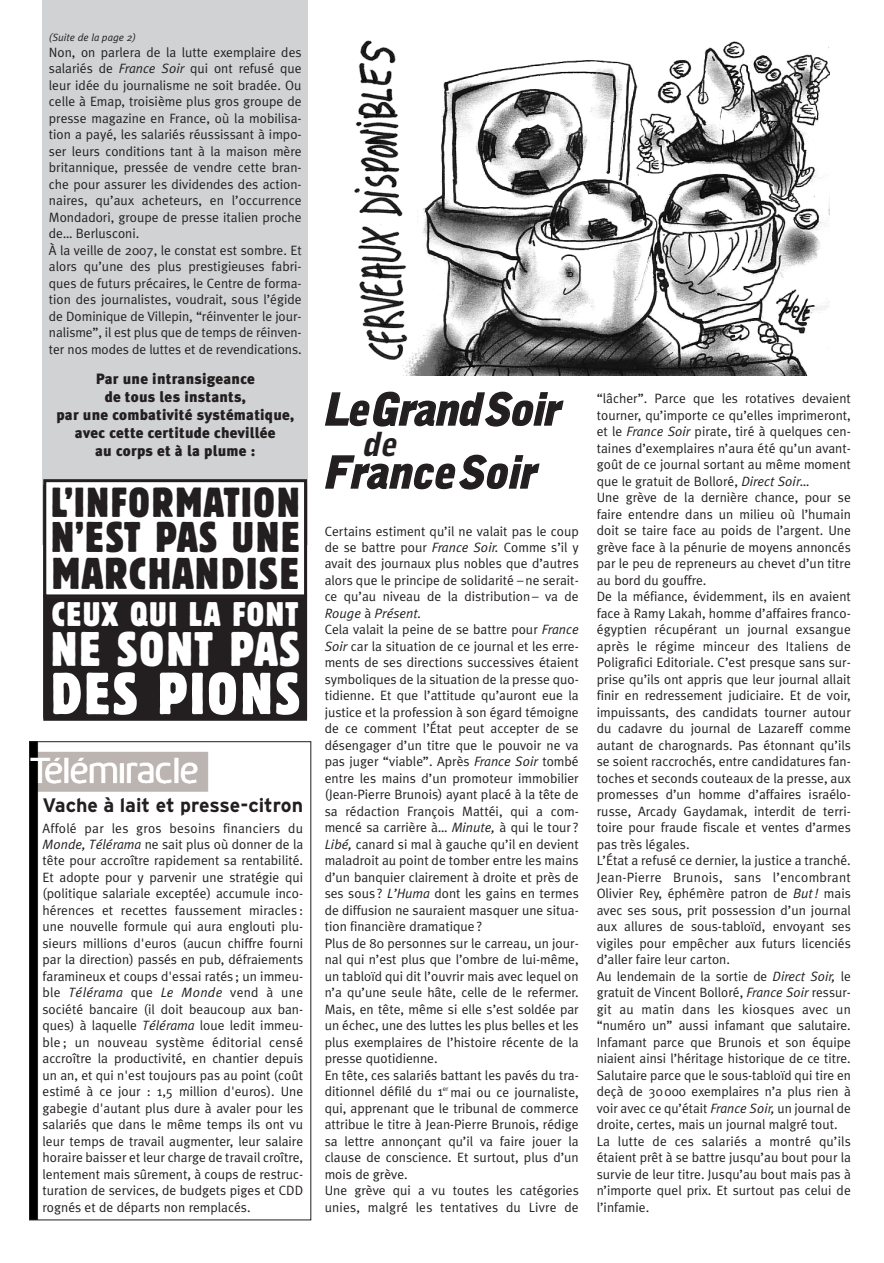
<style>
.page{position:relative;width:884px;height:1263px;background:#fff}
.page>*{position:absolute;margin:0;border:0;box-sizing:border-box;transform-origin:0 0}
.t1{font:condensed 58.8px "Block BE";letter-spacing:.045em;color:#fff}
.t2{font:condensed 48.15px "Block BE";letter-spacing:.035em;color:#fff}
.t3{font:condensed 44.1px "Block BE";letter-spacing:.045em;color:#231f20}
.t4{font:italic 900 43.5px "Bell Gothic";color:#231f20}
.t5{font:condensed 42.6px "Block BE";letter-spacing:.035em;color:#231f20}
.t6{font:condensed 41.55px "Block BE";letter-spacing:.045em;color:#231f20}
.t7{font:condensed 33.9px "Block BE";letter-spacing:.045em;color:#fff}
.t8{font:italic 900 33px "Bell Gothic";color:#231f20}
.t9{font:700 19.5px "Interstate";color:#231f20}
.t10{font:900 15px/18px "Meta Plus";letter-spacing:.015em;color:#231f20;text-align:center}
.t11{font:13.5px/16.5px "Meta Plus Normal";color:#231f20}
.t12{font:italic 10.5px "Meta Plus Normal";color:#231f20}
.s1{font-style:italic}
</style>
<div class="page">
<div style="left:43px;top:0;width:265px;height:544px;background:#d1d2d4"></div>
<img style="left:354px;top:40px;width:475px;height:335px">
<img style="left:31px;top:743px;width:178px;height:475px">
<div style="left:29px;top:741px;width:282px;height:479px;border:1px solid #231f20"></div>
<div style="left:46px;top:598px;width:258px;height:120px;background:#231f20"></div>
<div style="left:43px;top:595px;width:264px;height:126px;border:3px solid #231f20"></div>
<div style="left:45px;top:481px;width:260px;height:115px;background:#fff"></div>
<div style="left:43px;top:479px;width:264px;height:118px;border:3px solid #231f20"></div>
<p class="t12" style="left:49px;top:33px;width:88px">(Suite de la page 2)</p>
<p class="t11" style="left:49px;top:45px;width:254px">Non, on parlera de la lutte exemplaire des salariés de <span class="s1">France Soir</span> qui ont refusé que leur idée du journalisme ne soit bradée. Ou celle à Emap, troisième plus gros groupe de presse magazine en France, où la mobilisa&shy;tion a payé, les salariés réussissant à impo&shy;ser leurs conditions tant à la maison mère britannique, pressée de vendre cette bran&shy;che pour assurer les dividendes des action&shy;naires, qu’aux acheteurs, en l’occurrence Mondadori, groupe de presse italien proche de… Berlusconi.<br>À la veille de 2007, le constat est sombre. Et alors qu’une des plus prestigieuses fabri&shy;ques de futurs précaires, le Centre de forma&shy;tion des journalistes, voudrait, sous l’égide de Dominique de Villepin, “réinventer le jour&shy;nalisme”, il est plus que de temps de réinven&shy;ter nos modes de luttes et de revendications.</p>
<p class="t10" style="left:56px;top:371px;width:239px">Par une intransigeance<br>de tous les instants,<br>par une combativité systématique, avec cette certitude chevillée<br>au corps et à la plume :</p>
<h3 class="t6" style="left:51px;top:488px;width:250px">L’INFORMATION</h3>
<h3 class="t5" style="left:51px;top:522px;width:250px">N’EST PAS UNE</h3>
<h3 class="t3" style="left:52px;top:557px;width:248px">MARCHANDISE</h3>
<h3 class="t7" style="left:52px;top:602px;width:248px">CEUX QUI LA FONT</h3>
<h2 class="t2" style="left:51px;top:632px;width:250px">NE SONT PAS</h2>
<h1 class="t1" style="left:51px;top:673px;width:250px">DES PIONS</h1>
<h3 class="t9" style="left:43px;top:797px;width:262px">Vache à lait et presse-citron</h3>
<p class="t11" style="left:43px;top:821px;width:262px;text-align:justify">Affolé par les gros besoins financiers du <span class="s1">Monde, Télérama</span> ne sait plus où donner de la tête pour accroître rapidement sa rentabilité.<br>Et adopte pour y parvenir une stratégie qui (politique salariale exceptée) accumule inco&shy;hérences et recettes faussement miracles : une nouvelle formule qui aura englouti plu&shy;sieurs millions d'euros (aucun chiffre fourni par la direction) passés en pub, défraiements faramineux et coups d'essai ratés ; un immeu&shy;ble <span class="s1">Télérama</span> que <span class="s1">Le Monde</span> vend à une société bancaire (il doit beaucoup aux ban&shy;ques) à laquelle <span class="s1">Télérama</span> loue ledit immeu&shy;ble ; un nouveau système éditorial censé accroître la productivité, en chantier depuis un an, et qui n'est toujours pas au point (coût estimé à ce jour : 1,5 million d'euros). Une gabegie d'autant plus dure à avaler pour les salariés que dans le même temps ils ont vu leur temps de travail augmenter, leur salaire horaire baisser et leur charge de travail croître, lentement mais sûrement, à coups de restruc&shy;turation de services, de budgets piges et CDD rognés et de départs non remplacés.</p>
<h3 class="t4" style="left:322px;top:393px;width:247px">LeGrandSoir</h3>
<h3 class="t8" style="left:361px;top:431px;width:43px">de</h3>
<h3 class="t4" style="left:322px;top:456px;width:222px">FranceSoir</h3>
<p class="t11" style="left:325px;top:524px;width:255px">Certains estiment qu’il ne valait pas le coup de se battre pour <span class="s1">France Soir.</span> Comme s’il y avait des journaux plus nobles que d’autres alors que le principe de solidarité – ne serait&shy;ce qu’au niveau de la distribution – va de <span class="s1">Rouge</span> à <span class="s1">Présent.<br></span>Cela valait la peine de se battre pour <span class="s1">France Soir</span> car la situation de ce journal et les erre&shy;ments de ses directions successives étaient symboliques de la situation de la presse quo&shy;tidienne. Et que l’attitude qu’auront eue la justice et la profession à son égard témoigne de ce comment l’État peut accepter de se désengager d’un titre que le pouvoir ne va pas juger “viable”. Après <span class="s1">France Soir</span> tombé entre les mains d’un promoteur immobilier (Jean-Pierre Brunois) ayant placé à la tête de sa rédaction François Mattéi, qui a com&shy;mencé sa carrière à… <span class="s1">Minute,</span> à qui le tour ?<br><span class="s1">Libé,</span> canard si mal à gauche qu’il en devient maladroit au point de tomber entre les mains d’un banquier clairement à droite et près de ses sous ? <span class="s1">L’Huma</span> dont les gains en termes de diffusion ne sauraient masquer une situa&shy;tion financière dramatique ?<br>Plus de 80 personnes sur le carreau, un jour&shy;nal qui n’est plus que l’ombre de lui-même, un tabloïd qui dit l’ouvrir mais avec lequel on n’a qu’une seule hâte, celle de le refermer.<br>Mais, en tête, même si elle s’est soldée par un échec, une des luttes les plus belles et les plus exemplaires de l’histoire récente de la presse quotidienne.<br>En tête, ces salariés battant les pavés du tra&shy;ditionnel défilé du 1<sup>er</sup> mai ou ce journaliste, qui, apprenant que le tribunal de commerce attribue le titre à Jean-Pierre Brunois, rédige sa lettre annonçant qu’il va faire jouer la clause de conscience. Et surtout, plus d’un mois de grève.<br>Une grève qui a vu toutes les catégories unies, malgré les tentatives du Livre de</p>
<p class="t11" style="left:596px;top:392px;width:255px">“lâcher”. Parce que les rotatives devaient tourner, qu’importe ce qu’elles imprimeront, et le <span class="s1">France Soir</span> pirate, tiré à quelques cen&shy;taines d’exemplaires n’aura été qu’un avant&shy;goût de ce journal sortant au même moment que le gratuit de Bolloré, <span class="s1">Direct Soir…<br></span>Une grève de la dernière chance, pour se faire entendre dans un milieu où l’humain doit se taire face au poids de l’argent. Une grève face à la pénurie de moyens annoncés par le peu de repreneurs au chevet d’un titre au bord du gouffre.<br>De la méfiance, évidemment, ils en avaient face à Ramy Lakah, homme d’affaires franco&shy;égyptien récupérant un journal exsangue après le régime minceur des Italiens de Poligrafici Editoriale. C’est presque sans sur&shy;prise qu’ils ont appris que leur journal allait finir en redressement judiciaire. Et de voir, impuissants, des candidats tourner autour du cadavre du journal de Lazareff comme autant de charognards. Pas étonnant qu’ils se soient raccrochés, entre candidatures fan&shy;toches et seconds couteaux de la presse, aux promesses d’un homme d’affaires israélo&shy;russe, Arcady Gaydamak, interdit de terri&shy;toire pour fraude fiscale et ventes d’armes pas très légales.<br>L’État a refusé ce dernier, la justice a tranché.<br>Jean-Pierre Brunois, sans l’encombrant Olivier Rey, éphémère patron de <span class="s1">But !</span> mais avec ses sous, prit possession d’un journal aux allures de sous-tabloïd, envoyant ses vigiles pour empêcher aux futurs licenciés d’aller faire leur carton.<br>Au lendemain de la sortie de <span class="s1">Direct Soir,</span> le gratuit de Vincent Bolloré, <span class="s1">France Soir</span> ressur&shy;git au matin dans les kiosques avec un “numéro un” aussi infamant que salutaire.<br>Infamant parce que Brunois et son équipe niaient ainsi l’héritage historique de ce titre.<br>Salutaire parce que le sous-tabloïd qui tire en deçà de 30 000 exemplaires n’a plus rien à voir avec ce qu’était <span class="s1">France Soir,</span> un journal de droite, certes, mais un journal malgré tout.<br>La lutte de ces salariés a montré qu’ils étaient prêt à se battre jusqu’au bout pour la survie de leur titre. Jusqu’au bout mais pas à n’importe quel prix. Et surtout pas celui de l’infamie.</p>
</div>
